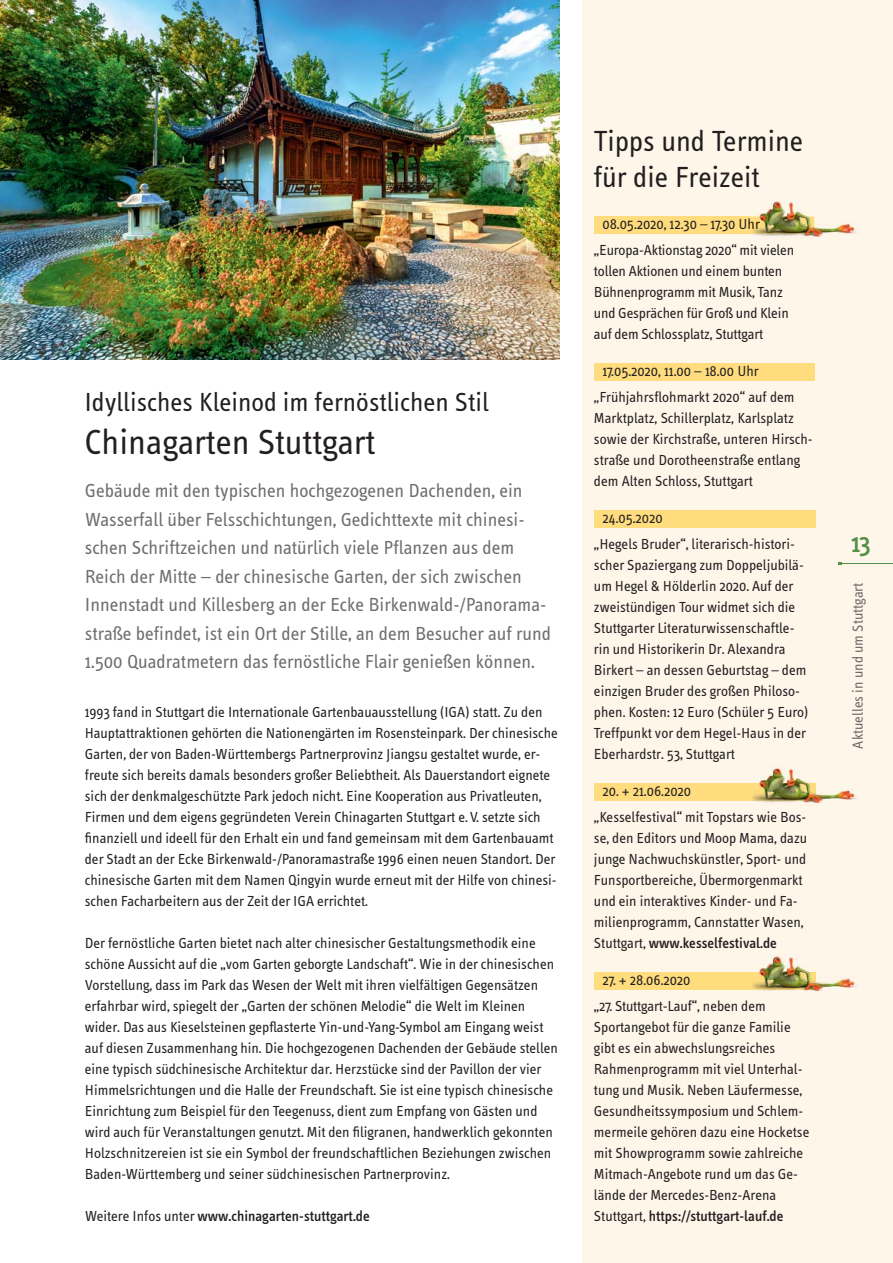
<style>
.page{position:relative;width:893px;height:1263px;background:#fff}
.page>*{position:absolute;margin:0;border:0;box-sizing:border-box;transform-origin:0 0}
.t1{font:36px "Info Text";color:#231f20}
.t2{font:30px/36px "Info Text";color:#231f20}
.t3{font:27px "Info Text";color:#231f20}
.t4{font:500 27px "Info Text";color:#558f45}
.t5{font:19.5px/28.5px "Info Text";color:#6d6e70}
.t6{font:15px/21px "Info Text";color:#231f20}
.t7{font:500 15px "Info Text";color:#231f20}
.t8{font:15px "Info Text";color:#6e6b67}
.s1{font-weight:400}
.s2{color:#1e1400}
.s3{color:#1d1400}
.s4{font-weight:500}
</style>
<div class="page">
<img style="left:0;top:0;width:559px;height:360px">
<div style="left:582px;top:0;width:310px;height:1263px;background:#fff6ea"></div>
<hr style="left:839px;top:563px;width:53px;height:1px;background:#558f45">
<div style="left:594px;top:217px;width:220px;height:17px;background:#ffdd7e"></div>
<div style="left:594px;top:510px;width:221px;height:17px;background:#ffdd7e"></div>
<div style="left:594px;top:364px;width:220px;height:17px;background:#ffdd7e"></div>
<div style="left:594px;top:784px;width:221px;height:17px;background:#ffdd7e"></div>
<div style="left:594px;top:973px;width:221px;height:17px;background:#ffdd7e"></div>
<img style="left:750px;top:955px;width:109px;height:37px">
<img style="left:750px;top:973px;width:10px;height:17px">
<img style="left:760px;top:957px;width:86px;height:33px">
<img style="left:750px;top:200px;width:109px;height:38px">
<img style="left:750px;top:217px;width:10px;height:17px">
<svg style="left:750px;top:219px;width:9px;height:13px"></svg>
<img style="left:760px;top:202px;width:86px;height:34px">
<img style="left:750px;top:767px;width:109px;height:37px">
<img style="left:750px;top:784px;width:10px;height:17px">
<img style="left:760px;top:769px;width:86px;height:33px">
<h3 class="t3" style="left:84px;top:392px;width:406px">Idyllisches Kleinod im fernöstlichen Stil</h3>
<h1 class="t1" style="left:84px;top:429px;width:292px">Chinagarten Stuttgart</h1>
<p class="t5" style="left:85px;top:478px;width:467px">Gebäude mit den typischen hochgezogenen Dachenden, ein Wasserfall über Felsschichtungen, Gedichttexte mit chinesi&shy;schen Schriftzeichen und natürlich viele Pflanzen aus dem Reich der Mitte – der chinesische Garten, der sich zwischen Innenstadt und Killesberg an der Ecke Birkenwald-/Panorama&shy;straße befindet, ist ein Ort der Stille, an dem Besucher auf rund 1.500 Quadratmetern das fernöstliche Flair genießen können.</p>
<p class="t6" style="left:85px;top:702px;width:474px">1993 fand in Stuttgart die Internationale Gartenbauausstellung (IGA) statt. Zu den Hauptattraktionen gehörten die Nationengärten im Rosensteinpark. Der chinesische Garten, der von Baden-Württembergs Partnerprovinz Jiangsu gestaltet wurde, er&shy;freute sich bereits damals besonders großer Beliebtheit. Als Dauerstandort eignete sich der denkmalgeschützte Park jedoch nicht. Eine Kooperation aus Privatleuten, Firmen und dem eigens gegründeten Verein Chinagarten Stuttgart e. V. setzte sich finanziell und ideell für den Erhalt ein und fand gemeinsam mit dem Gartenbauamt der Stadt an der Ecke Birkenwald-/Panoramastraße 1996 einen neuen Standort. Der chinesische Garten mit dem Namen Qingyin wurde erneut mit der Hilfe von chinesi&shy;schen Facharbeitern aus der Zeit der IGA errichtet.</p>
<p class="t6" style="left:85px;top:933px;width:474px">Der fernöstliche Garten bietet nach alter chinesischer Gestaltungsmethodik eine schöne Aussicht auf die „vom Garten geborgte Landschaft“. Wie in der chinesischen Vorstellung, dass im Park das Wesen der Welt mit ihren vielfältigen Gegensätzen erfahrbar wird, spiegelt der „Garten der schönen Melodie“ die Welt im Kleinen wider. Das aus Kieselsteinen gepflasterte Yin-und-Yang-Symbol am Eingang weist auf diesen Zusammenhang hin. Die hochgezogenen Dachenden der Gebäude stellen eine typisch südchinesische Architektur dar. Herzstücke sind der Pavillon der vier Himmelsrichtungen und die Halle der Freundschaft. Sie ist eine typisch chinesische Einrichtung zum Beispiel für den Teegenuss, dient zum Empfang von Gästen und wird auch für Veranstaltungen genutzt. Mit den filigranen, handwerklich gekonnten Holzschnitzereien ist sie ein Symbol der freundschaftlichen Beziehungen zwischen Baden-Württemberg und seiner südchinesischen Partnerprovinz.</p>
<p class="t7" style="left:85px;top:1210px;width:286px"><span class="s1">Weitere Infos unter</span> www.chinagarten-stuttgart.de</p>
<h2 class="t2" style="left:594px;top:126px;width:211px">Tipps und Termine für die Freizeit</h2>
<p class="t6" style="left:594px;top:213px;width:202px;line-height:25.5px;text-indent:9px">08.05.2020, 12.30 – 17.30 U<span class="s2">h</span><span class="s3">r </span>„Europa-Aktionstag 2020“ mit vielen</p>
<p class="t6" style="left:594px;top:261px;width:196px">tollen Aktionen und einem bunten<br>Bühnenprogramm mit Musik, Tanz und Gesprächen für Groß und Klein auf dem Schlossplatz, Stuttgart</p>
<p class="t6" style="left:594px;top:360px;width:202px;line-height:25.5px;text-indent:9px">17.05.2020, 11.00 – 18.00 Uhr „Frühjahrsflohmarkt 2020“ auf dem</p>
<p class="t6" style="left:594px;top:408px;width:220px">Marktplatz, Schillerplatz, Karlsplatz sowie der Kirchstraße, unteren Hirsch&shy;straße und Dorotheenstraße entlang dem Alten Schloss, Stuttgart</p>
<p class="t6" style="left:594px;top:507px;width:202px;line-height:25.5px;text-indent:9px">24.05.2020<br>„Hegels Bruder“, literarisch-histori-</p>
<p class="t6" style="left:594px;top:555px;width:216px">scher Spaziergang zum Doppeljubilä&shy;um Hegel &amp; Hölderlin 2020. Auf der zweistündigen Tour widmet sich die Stuttgarter Literaturwissenschaftle&shy;rin und Historikerin Dr. Alexandra Birkert – an dessen Geburtstag – dem einzigen Bruder des großen Philoso&shy;phen. Kosten: 12 Euro (Schüler 5 Euro)<br>Treffpunkt vor dem Hegel-Haus in der Eberhardstr. 53, Stuttgart</p>
<p class="t6" style="left:594px;top:780px;width:214px;line-height:25.5px;text-indent:9px">20. + 21.06.2020<br>„Kesselfestival“ mit Topstars wie Bos-</p>
<p class="t6" style="left:594px;top:828px;width:215px">se, den Editors und Moop Mama, dazu junge Nachwuchskünstler, Sport- und Funsportbereiche, Übermorgenmarkt und ein interaktives Kinder- und Fa&shy;milienprogramm, Cannstatter Wasen, Stuttgart, <span class="s4">www.kesselfestival.de</span></p>
<p class="t6" style="left:594px;top:969px;width:173px;line-height:25.5px;text-indent:9px">27. + 28.06.2020<br>„27. Stuttgart-Lauf“, neben dem</p>
<p class="t6" style="left:594px;top:1017px;width:217px">Sportangebot für die ganze Familie gibt es ein abwechslungsreiches Rahmenprogramm mit viel Unterhal&shy;tung und Musik. Neben Läufermesse, Gesundheitssymposium und Schlem&shy;mermeile gehören dazu eine Hocketse mit Showprogramm sowie zahlreiche Mitmach-Angebote rund um das Ge&shy;lände der Mercedes-Benz-Arena Stuttgart, <span class="s4">https://stuttgart-lauf.de</span></p>
<h3 class="t4" style="left:851px;top:533px;width:21px">13</h3>
<p class="t8" style="left:852px;top:749px;width:167px;rotate:-90deg">Aktuelles in und um Stuttgart</p>
</div>
